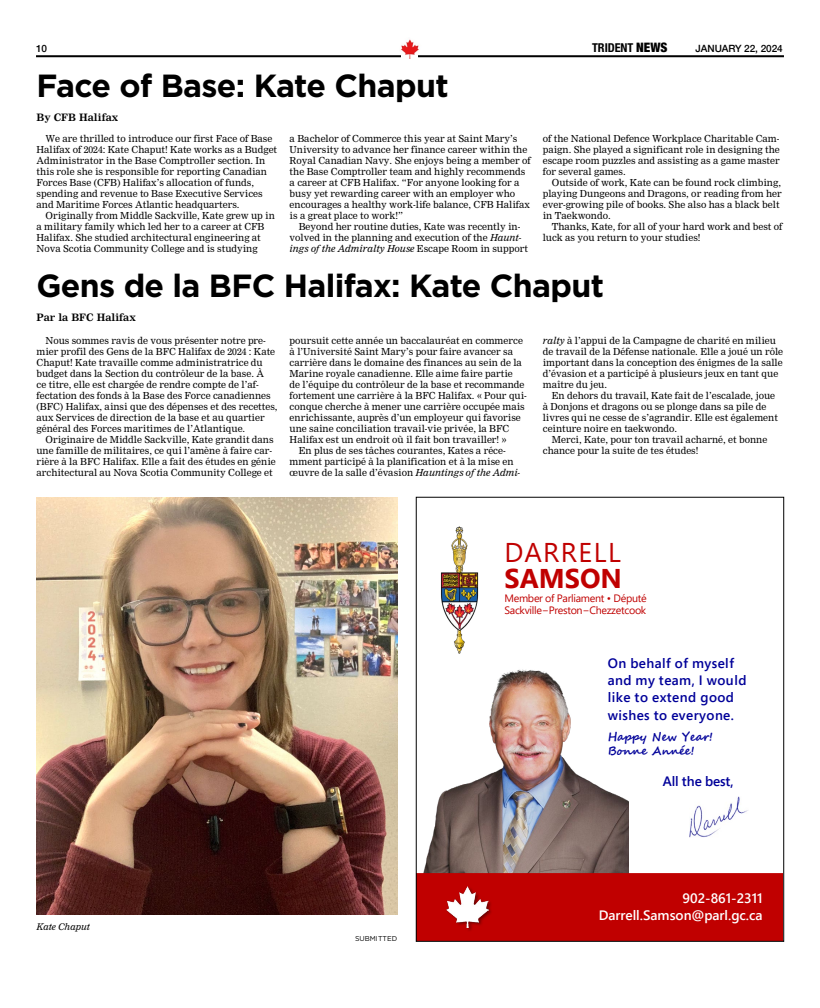
<style>
.page{position:relative;width:820px;height:1008px;background:#fff}
.page>*{position:absolute;margin:0;border:0;box-sizing:border-box;transform-origin:0 0}
.t1{font:700 32px "Gotham";letter-spacing:-.02em;color:#000}
.t2{font:27.1px "Segoe UI";letter-spacing:.055em;color:#c00000}
.t3{font:700 27.1px "Segoe UI";color:#c00000}
.t4{font:600 13.6px/17.3px "Segoe Pro Display";letter-spacing:.035em;color:#009}
.t5{font:600 13.6px/17.3px "Segoe UI";color:#fff;text-align:right}
.t6{font:600 13.6px "Segoe Pro Display";color:#009}
.t7{font:700 condensed 12.2px "Helvetica Neue LT Std";letter-spacing:-.005em;color:#000}
.t8{font:700 11.6px/13.7px "Segoe Script";color:#009}
.t9{font:10.7px/12.2px "Segoe UI";letter-spacing:-.03em;color:#c00000}
.t10{font:700 10px "Nimrod";color:#000}
.t11{font:500 10px "Helvetica Neue";letter-spacing:-.005em;color:#000}
.t12{font:9.5px/11px "Nimrod";color:#000}
.t13{font:italic 9px "Nimrod";color:#000}
.t14{font:7px "Gotham";color:#000}
.s1{font-family:"Helvetica Neue";font-weight:900;font-size:13px}
.s2{font-style:italic}
</style>
<div class="page">
<hr style="left:36px;top:55px;width:747px;height:2px;background:#000">
<img style="left:399px;top:39px;width:22px;height:20px">
<img style="left:422px;top:669px;width:206px;height:205px">
<div style="left:418px;top:874px;width:363px;height:66px;background:#c00000"></div>
<img style="left:441px;top:526px;width:38px;height:127px">
<img style="left:444px;top:884px;width:50px;height:50px">
<img style="left:446px;top:887px;width:42px;height:41px">
<img style="left:689px;top:797px;width:59px;height:41px">
<img style="left:36px;top:497px;width:361px;height:418px">
<p class="t11" style="left:36px;top:41px;width:13px">10</p>
<p class="t7" style="left:592px;top:41px;width:77px">TRIDENT <span class="s1">NEWS</span></p>
<p class="t11" style="left:695px;top:40px;width:89px">JANUARY 22, 2024</p>
<h1 class="t1" style="left:36px;top:65px;width:413px">Face of Base: Kate Chaput</h1>
<p class="t10" style="left:36px;top:112px;width:83px">By CFB Halifax</p>
<p class="t12" style="left:36px;top:134px;width:242px;text-indent:9px">We are thrilled to introduce our first Face of Base Halifax of 2024: Kate Chaput! Kate works as a Budget Administrator in the Base Comptroller section. In this role she is responsible for reporting Canadian Forces Base (CFB) Halifax’s allocation of funds, spending and revenue to Base Executive Services and Maritime Forces Atlantic headquarters.</p>
<p class="t12" style="left:36px;top:211px;width:240px;text-indent:9px">Originally from Middle Sackville, Kate grew up in a military family which led her to a career at CFB Halifax. She studied architectural engineering at Nova Scotia Community College and is studying</p>
<p class="t12" style="left:289px;top:134px;width:242px">a Bachelor of Commerce this year at Saint Mary’s University to advance her finance career within the Royal Canadian Navy. She enjoys being a member of the Base Comptroller team and highly recommends a career at CFB Halifax. “For anyone looking for a busy yet rewarding career with an employer who encourages a healthy work-life balance, CFB Halifax is a great place to work!”</p>
<p class="t12" style="left:289px;top:222px;width:240px;text-indent:9px">Beyond her routine duties, Kate was recently in&shy;volved in the planning and execution of the <span class="s2">Haunt&shy;ings of the Admiralty House</span> Escape Room in support</p>
<p class="t12" style="left:542px;top:134px;width:238px;text-align:justify">of the National Defence Workplace Charitable Cam&shy;paign. She played a significant role in designing the escape room puzzles and assisting as a game master for several games.</p>
<p class="t12" style="left:542px;top:178px;width:240px;text-indent:9px">Outside of work, Kate can be found rock climbing, playing Dungeons and Dragons, or reading from her ever-growing pile of books. She also has a black belt in Taekwondo.</p>
<p class="t12" style="left:542px;top:222px;width:241px;text-indent:9px">Thanks, Kate, for all of your hard work and best of luck as you return to your studies!</p>
<h1 class="t1" style="left:36px;top:265px;width:569px">Gens de la BFC Halifax: Kate Chaput</h1>
<p class="t10" style="left:36px;top:312px;width:101px">Par la BFC Halifax</p>
<p class="t12" style="left:36px;top:335px;width:242px;text-indent:9px">Nous sommes ravis de vous présenter notre pre&shy;mier profil des Gens de la BFC Halifax de 2024 : Kate Chaput! Kate travaille comme administratrice du budget dans la Section du contrôleur de la base. À<br>ce titre, elle est chargée de rendre compte de l’af&shy;fectation des fonds à la Base des Force canadiennes (BFC) Halifax, ainsi que des dépenses et des recettes, aux Services de direction de la base et au quartier général des Forces maritimes de l’Atlantique.</p>
<p class="t12" style="left:36px;top:434px;width:241px;text-indent:9px">Originaire de Middle Sackville, Kate grandit dans une famille de militaires, ce qui l’amène à faire car&shy;rière à la BFC Halifax. Elle a fait des études en génie architectural au Nova Scotia Community College et</p>
<p class="t12" style="left:289px;top:335px;width:235px">poursuit cette année un baccalauréat en commerce</p>
<p class="t12" style="left:289px;top:346px;width:225px">à l’Université Saint Mary’s pour faire avancer sa</p>
<p class="t12" style="left:289px;top:357px;width:234px">carrière dans le domaine des finances au sein de la</p>
<p class="t12" style="left:289px;top:368px;width:224px">Marine royale canadienne. Elle aime faire partie</p>
<p class="t12" style="left:289px;top:379px;width:236px">de l’équipe du contrôleur de la base et recommande</p>
<p class="t12" style="left:289px;top:390px;width:239px">fortement une carrière à la BFC Halifax. « Pour qui-</p>
<p class="t12" style="left:289px;top:401px;width:236px">conque cherche à mener une carrière occupée mais</p>
<p class="t12" style="left:289px;top:412px;width:233px">enrichissante, auprès d’un employeur qui favorise</p>
<p class="t12" style="left:289px;top:423px;width:221px">une saine conciliation travail-vie privée, la BFC</p>
<p class="t12" style="left:289px;top:434px;width:218px">Halifax est un endroit où il fait bon travailler! »</p>
<p class="t12" style="left:298px;top:445px;width:208px">En plus de ses tâches courantes, Kates a réce-</p>
<p class="t12" style="left:289px;top:456px;width:225px">mment participé à la planification et à la mise en</p>
<p class="t12" style="left:289px;top:467px;width:232px">œuvre de la salle d’évasion <span class="s2">Hauntings of the Admi-</span></p>
<p class="t12" style="left:542px;top:335px;width:242px"><span class="s2">ralty</span> à l’appui de la Campagne de charité en milieu de travail de la Défense nationale. Elle a joué un rôle important dans la conception des énigmes de la salle d’évasion et a participé à plusieurs jeux en tant que maître du jeu.</p>
<p class="t12" style="left:542px;top:390px;width:236px;text-indent:9px">En dehors du travail, Kate fait de l’escalade, joue à Donjons et dragons ou se plonge dans sa pile de livres qui ne cesse de s’agrandir. Elle est également ceinture noire en taekwondo.</p>
<p class="t12" style="left:542px;top:434px;width:226px;text-indent:9px">Merci, Kate, pour ton travail acharné, et bonne chance pour la suite de tes études!</p>
<h2 class="t2" style="left:504px;top:527px;width:118px">DARRELL</h2>
<h2 class="t3" style="left:504px;top:553px;width:119px">SAMSON</h2>
<p class="t9" style="left:504px;top:591px;width:144px">Member of Parliament • Député<br>Sackville−Preston−Chezzetcook</p>
<h3 class="t4" style="left:607px;top:654px;width:140px">On behalf of myself and my team, I would like to extend good wishes to everyone.</h3>
<p class="t8" style="left:607px;top:730px;width:107px">Happy New Year!<br>Bonne Année!</p>
<h3 class="t6" style="left:662px;top:772px;width:72px">All the best,</h3>
<p class="t13" style="left:36px;top:921px;width:55px">Kate Chaput</p>
<p class="t14" style="left:355px;top:934px;width:44px">SUBMITTED</p>
<h3 class="t5" style="left:598px;top:888px;width:165px">902-861-2311<br>Darrell.Samson@parl.gc.ca</h3>
</div>
